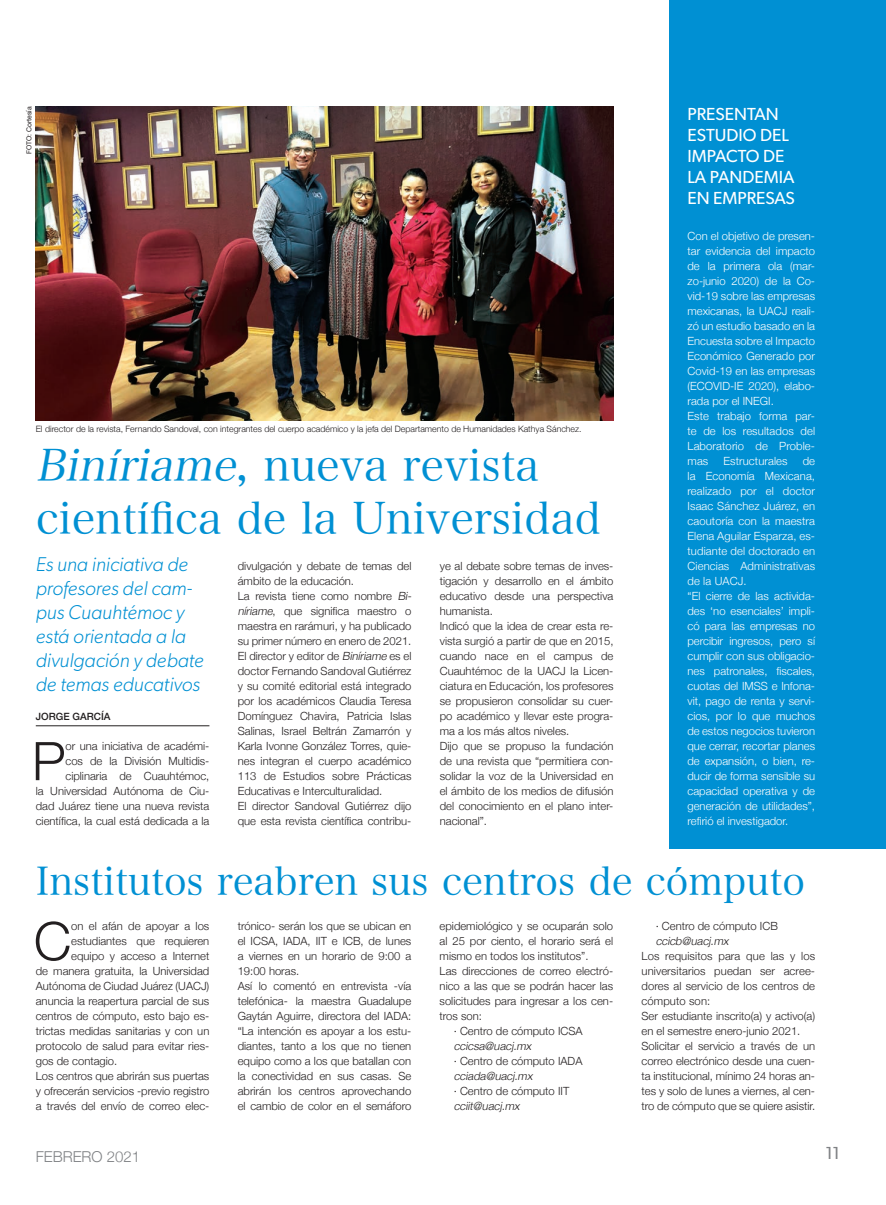
<style>
.page{position:relative;width:886px;height:1205px;background:#fff}
.page>*{position:absolute;margin:0;border:0;box-sizing:border-box;transform-origin:0 0}
.Texto{font:300 53.25px "Helvetica Neue";color:#231f20}
.Cabeza_principal{font:43.75px "Hira Min Pro N W3";color:#0090d3}
.Cabeza_secundaria{font:38.75px "Hira Min Pro N W3";color:#0090d3}
.Sumario_nota{font:italic 300 20px/24px "Gibson";color:#0090d3}
.Cabeza_columna{font:17.5px/21px "Gibson";color:#fff}
.t1{font:17.5px "Gibson";color:#808285}
.t2{font:300 15px "Helvetica Neue";color:#808285}
.Texto-2{font:300 11.25px/15px "Helvetica Neue";color:#231f20;text-align:justify}
.Texto-3{font:300 11.25px/15px "Helvetica Neue";letter-spacing:.01em;color:#fff;text-align:justify}
.Texto-4{font:italic 300 11.25px "Helvetica Neue";color:#231f20}
.Firma_nota{font:500 10px "Helvetica Neue";color:#231f20}
.Pie_de_foto{font:300 8.75px "Helvetica Neue";color:#231f20}
.Foto_firma{font:6.88px "Helvetica Neue";color:#231f20}
.s1{font-style:italic}
</style>
<div class="page">
<div style="left:669px;top:0;width:217px;height:849px;background:#0090d3"></div>
<img style="left:36px;top:106px;width:577px;height:314px">
<hr style="left:36px;top:725px;width:173px;height:1px;background:#231f20">
<p class="Foto_firma" style="left:24px;top:154px;width:49px;rotate:-90deg">FOTO: Cortesía</p>
<p class="Pie_de_foto" style="left:36px;top:422px;width:547px">El director de la revista, Fernando Sandoval, con integrantes del cuerpo académico y la jefa del Departamento de Humanidades Kathya Sánchez.</p>
<p class="Cabeza_principal" style="left:36px;top:428px;width:505px"><span class="s1">Biníriame</span>, nueva revista</p>
<p class="Cabeza_principal" style="left:36px;top:481px;width:567px">científica de la Universidad</p>
<p class="Sumario_nota" style="left:36px;top:551px;width:170px">Es una iniciativa de profesores del cam&shy;pus Cuauhtémoc y está orientada a la divulgación y debate de temas educativos</p>
<p class="Firma_nota" style="left:36px;top:708px;width:76px">JORGE GARCÍA</p>
<p class="Texto" style="left:32px;top:718px;width:35px">P</p>
<p class="Texto-2" style="left:36px;top:738px;width:175px;text-align:right">or una iniciativa de académi-<br>cos de la División Multidis&shy;ciplinaria de Cuauhtémoc,<br>la Universidad Autónoma de Ciu&shy;dad Juárez tiene una nueva revista científica, la cual está dedicada a la</p>
<p class="Texto-2" style="left:238px;top:558px;width:175px">divulgación y debate de temas del ámbito de la educación.</p>
<p class="Texto-2" style="left:238px;top:588px;width:178px;text-align:left">La revista tiene como nombre <span class="s1">Bi&shy;níriame</span>, que significa maestro o maestra en rarámuri, y ha publicado su primer número en enero de 2021.</p>
<p class="Texto-2" style="left:238px;top:648px;width:175px">El director y editor de <span class="s1">Biníriame</span> es el doctor Fernando Sandoval Gutiérrez y su comité editorial está integrado por los académicos Claudia Teresa Domínguez Chavira, Patricia Islas Salinas, Israel Beltrán Zamarrón y Karla Ivonne González Torres, quie&shy;nes integran el cuerpo académico 113 de Estudios sobre Prácticas Educativas e Interculturalidad.</p>
<p class="Texto-2" style="left:238px;top:798px;width:175px">El director Sandoval Gutiérrez dijo que esta revista científica contribu-</p>
<p class="Texto-2" style="left:440px;top:558px;width:175px">ye al debate sobre temas de inves&shy;tigación y desarrollo en el ámbito educativo desde una perspectiva humanista.</p>
<p class="Texto-2" style="left:440px;top:618px;width:175px">Indicó que la idea de crear esta re&shy;vista surgió a partir de que en 2015, cuando nace en el campus de Cuauhtémoc de la UACJ la Licen&shy;ciatura en Educación, los profesores se propusieron consolidar su cuer&shy;po académico y llevar este progra&shy;ma a los más altos niveles.</p>
<p class="Texto-2" style="left:440px;top:738px;width:175px">Dijo que se propuso la fundación de una revista que “permitiera con&shy;solidar la voz de la Universidad en el ámbito de los medios de difusión del conocimiento en el plano inter&shy;nacional”.</p>
<p class="Cabeza_columna" style="left:687px;top:103px;width:103px">PRESENTAN<br>ESTUDIO DEL<br>IMPACTO DE</p>
<p class="Cabeza_columna" style="left:687px;top:166px;width:109px">LA PANDEMIA</p>
<p class="Cabeza_columna" style="left:687px;top:187px;width:109px">EN EMPRESAS</p>
<p class="Texto-3" style="left:687px;top:228px;width:129px">Con el objetivo de presen&shy;tar evidencia del impacto de la primera ola (mar&shy;zo-junio 2020) de la Co&shy;vid-19 sobre las empresas mexicanas, la UACJ reali&shy;zó un estudio basado en la Encuesta sobre el Impacto Económico Generado por Covid-19 en las empresas (ECOVID-IE 2020), elabo&shy;rada por el INEGI.</p>
<p class="Texto-3" style="left:687px;top:408px;width:129px">Este trabajo forma par&shy;te de los resultados del Laboratorio de Proble&shy;mas</p>
<p class="Texto-3" style="left:687px;top:453px;width:129px;text-indent:115px">de la Economía Mexicana, realizado por el doctor Isaac Sánchez Juárez, en caoutoría con la maestra Elena Aguilar Esparza, es&shy;tudiante del doctorado en Ciencias Administrativas de la UACJ.</p>
<p class="Texto-3" style="left:687px;top:588px;width:129px">“El cierre de las activida&shy;des ‘no esenciales’ impli&shy;có para las empresas no percibir ingresos, pero sí cumplir con sus obligacio&shy;nes patronales, fiscales, cuotas del IMSS e Infona&shy;vit, pago de renta y servi&shy;cios, por lo que muchos de estos negocios tuvieron que cerrar, recortar planes de expansión, o bien, re&shy;ducir de forma sensible su capacidad operativa y de generación de utilidades”, refirió el investigador.</p>
<p class="Texto-3" style="left:723px;top:453px;width:66px">Estructurales</p>
<p class="Cabeza_secundaria" style="left:36px;top:848px;width:771px">Institutos reabren sus centros de cómputo</p>
<p class="Texto" style="left:34px;top:898px;width:39px">C</p>
<p class="Texto-2" style="left:71px;top:918px;width:140px">on el afán de apoyar a los</p>
<p class="Texto-2" style="left:71px;top:933px;width:140px">estudiantes que requieren</p>
<p class="Texto-2" style="left:71px;top:948px;width:140px">equipo y acceso a Internet</p>
<p class="Texto-2" style="left:36px;top:963px;width:175px">de manera gratuita, la Universidad</p>
<p class="Texto-2" style="left:36px;top:978px;width:175px">Autónoma de Ciudad Juárez (UACJ)</p>
<p class="Texto-2" style="left:36px;top:993px;width:175px">anuncia la reapertura parcial de sus</p>
<p class="Texto-2" style="left:36px;top:1008px;width:175px">centros de cómputo, esto bajo es-</p>
<p class="Texto-2" style="left:36px;top:1023px;width:175px">trictas medidas sanitarias y con un</p>
<p class="Texto-2" style="left:36px;top:1038px;width:175px">protocolo de salud para evitar ries-</p>
<p class="Texto-2" style="left:36px;top:1053px;width:83px">gos de contagio.</p>
<p class="Texto-2" style="left:36px;top:1068px;width:175px">Los centros que abrirán sus puertas y ofrecerán servicios -previo registro a través del envío de correo elec-</p>
<p class="Texto-2" style="left:238px;top:918px;width:175px">trónico- serán los que se ubican en el ICSA, IADA, IIT e ICB, de lunes a viernes en un horario de 9:00 a 19:00 horas.</p>
<p class="Texto-2" style="left:238px;top:978px;width:175px">Así lo comentó en entrevista -vía telefónica- la maestra Guadalupe Gaytán Aguirre, directora del IADA: “La intención es apoyar a los estu&shy;diantes, tanto a los que no tienen equipo como a los que batallan con la conectividad en sus casas. Se abrirán los centros aprovechando el cambio de color en el semáforo</p>
<p class="Texto-2" style="left:440px;top:918px;width:175px">epidemiológico y se ocuparán solo al 25 por ciento, el horario será el mismo en todos los institutos”.</p>
<p class="Texto-2" style="left:440px;top:963px;width:175px">Las direcciones de correo electró&shy;nico a las que se podrán hacer las solicitudes para ingresar a los cen&shy;tros son:</p>
<p class="Texto-2" style="left:454px;top:1023px;width:130px">· Centro de cómputo ICSA</p>
<p class="Texto-4" style="left:454px;top:1037px;width:82px">ccicsa@uacj .mx</p>
<p class="Texto-2" style="left:454px;top:1053px;width:130px">· Centro de cómputo IADA</p>
<p class="Texto-4" style="left:454px;top:1067px;width:83px">cciada@uacj .mx</p>
<p class="Texto-2" style="left:454px;top:1083px;width:117px">· Centro de cómputo IIT</p>
<p class="Texto-4" style="left:454px;top:1097px;width:70px">cciit@uacj .mx</p>
<p class="Texto-2" style="left:656px;top:918px;width:124px">· Centro de cómputo ICB</p>
<p class="Texto-4" style="left:656px;top:932px;width:77px">ccicb@uacj .mx</p>
<p class="Texto-2" style="left:641px;top:948px;width:175px">Los requisitos para que las y los universitarios puedan ser acree&shy;dores al servicio de los centros de cómputo son:</p>
<p class="Texto-2" style="left:641px;top:1008px;width:175px">Ser estudiante inscrito(a) y activo(a) en el semestre enero-junio 2021.</p>
<p class="Texto-2" style="left:641px;top:1038px;width:175px">Solicitar el servicio a través de un correo electrónico desde una cuen&shy;ta institucional, mínimo 24 horas an&shy;tes y solo de lunes a viernes, al cen&shy;tro de cómputo que se quiere asistir.</p>
<h3 class="t2" style="left:36px;top:1144px;width:106px">FEBRERO 2021</h3>
<h3 class="t1" style="left:825px;top:1143px;width:16px">11</h3>
</div>
